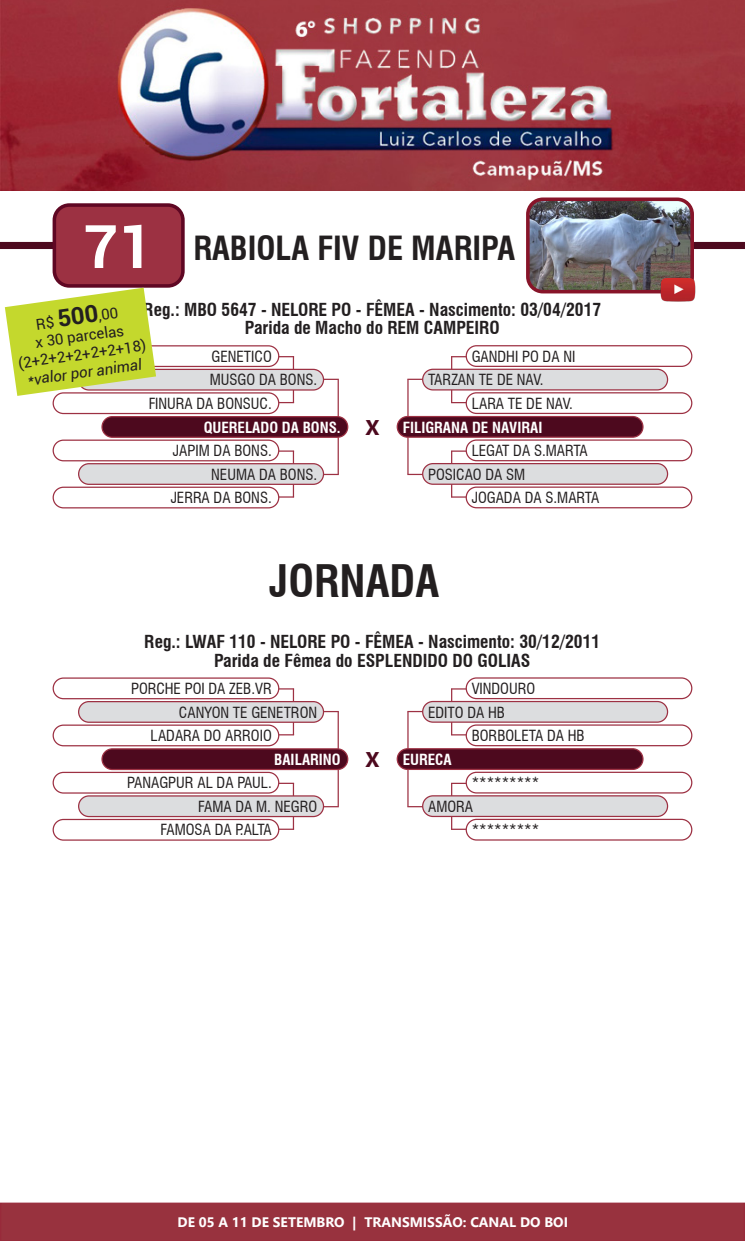
<style>
.page{position:relative;width:745px;height:1241px;background:#fff}
.page>*{position:absolute;margin:0;border:0;box-sizing:border-box;transform-origin:0 0}
.t1{font:700 60px "Roboto";color:#fff}
.t2{font:700 condensed 43.75px "Swiss 721 BT";color:#231f20}
.t3{font:700 condensed 32.5px "Swiss 721 BT";color:#231f20}
.t4{font:700 21.25px "Segoe UI";color:#4d091e}
.t5{font:700 condensed 17.5px "Swiss 721 BT";color:#231f20}
.t6{font:condensed 15px "Swiss 721 BT";color:#231f20}
.t7{font:700 condensed 15px "Swiss 721 BT";color:#fff}
.t8{font:15px/18px "Roboto";color:#231f20;text-align:center}
.t9{font:italic 15px "Roboto";color:#231f20}
.t10{font:700 13.75px "Segoe UI";color:#fff}
.s1{font-weight:700;font-size:23.75px}
</style>
<div class="page">
<div style="left:0;top:1202px;width:744px;height:38px;background:#98323e;border:1px solid #982a3a"></div>
<img style="left:0;top:0;width:744px;height:190px">
<div style="left:674px;top:242px;width:70px;height:7px;background:#4d091e"></div>
<div style="left:0;top:242px;width:74px;height:7px;background:#4d091e"></div>
<img style="left:530px;top:202px;width:161px;height:86px">
<div style="left:525px;top:197px;width:168px;height:96px;border:4px solid #871429;border-radius:15px"></div>
<svg style="left:451px;top:450px;width:14px;height:13px"></svg>
<svg style="left:451px;top:485px;width:14px;height:12px"></svg>
<svg style="left:451px;top:356px;width:14px;height:12px"></svg>
<svg style="left:450px;top:390px;width:16px;height:13px"></svg>
<svg style="left:278px;top:450px;width:16px;height:13px"></svg>
<svg style="left:278px;top:485px;width:16px;height:12px"></svg>
<svg style="left:278px;top:356px;width:16px;height:13px"></svg>
<svg style="left:278px;top:390px;width:16px;height:13px"></svg>
<div style="left:102px;top:416px;width:245px;height:21px;background:#4d091e;border-radius:10px"></div>
<div style="left:101px;top:416px;width:247px;height:22px;border:1px solid #9d3143;border-radius:10px"></div>
<div style="left:397px;top:416px;width:245px;height:21px;background:#4d091e;border-radius:10px"></div>
<div style="left:396px;top:416px;width:247px;height:21px;border:1px solid #9d3143;border-radius:10px"></div>
<div style="left:79px;top:463px;width:244px;height:21px;background:#dcdddf;border-radius:10px"></div>
<div style="left:78px;top:463px;width:246px;height:22px;border:1px solid #9d3143;border-radius:10px"></div>
<div style="left:422px;top:463px;width:245px;height:21px;background:#dcdddf;border-radius:10px"></div>
<div style="left:422px;top:463px;width:245px;height:22px;border:1px solid #9d3143;border-radius:10px"></div>
<div style="left:79px;top:369px;width:244px;height:21px;background:#dcdddf;border-radius:10px"></div>
<div style="left:78px;top:369px;width:246px;height:21px;border:1px solid #9d3143;border-radius:10px"></div>
<div style="left:422px;top:369px;width:245px;height:21px;background:#dcdddf;border-radius:10px"></div>
<div style="left:422px;top:368px;width:245px;height:22px;border:1px solid #9d3143;border-radius:10px"></div>
<div style="left:53px;top:439px;width:226px;height:22px;border:1px solid #9d3143;border-radius:10px"></div>
<div style="left:465px;top:439px;width:227px;height:22px;border:1px solid #9d3143;border-radius:10px"></div>
<div style="left:53px;top:345px;width:226px;height:22px;border:1px solid #9d3143;border-radius:10px"></div>
<div style="left:465px;top:345px;width:227px;height:22px;border:1px solid #9d3143;border-radius:10px"></div>
<div style="left:53px;top:486px;width:226px;height:22px;border:1px solid #9d3143;border-radius:10px"></div>
<div style="left:465px;top:486px;width:227px;height:22px;border:1px solid #9d3143;border-radius:10px"></div>
<div style="left:53px;top:392px;width:226px;height:22px;border:1px solid #9d3143;border-radius:10px"></div>
<div style="left:465px;top:392px;width:227px;height:22px;border:1px solid #9d3143;border-radius:10px"></div>
<hr style="left:337px;top:379px;width:1px;height:37px;background:#9d3143">
<svg style="left:323px;top:378px;width:15px;height:2px"></svg>
<hr style="left:337px;top:437px;width:1px;height:37px;background:#9d3143">
<svg style="left:323px;top:474px;width:15px;height:1px"></svg>
<hr style="left:407px;top:379px;width:1px;height:37px;background:#9d3143">
<svg style="left:407px;top:378px;width:15px;height:2px"></svg>
<hr style="left:407px;top:437px;width:1px;height:37px;background:#9d3143">
<svg style="left:407px;top:474px;width:15px;height:1px"></svg>
<div style="left:54px;top:205px;width:129px;height:81px;background:#9c3142;border-radius:15px"></div>
<div style="left:53px;top:203px;width:131px;height:85px;border:4px solid #5f0723;border-radius:15px"></div>
<img style="left:659px;top:277px;width:35px;height:25px">
<svg style="left:451px;top:782px;width:14px;height:13px"></svg>
<svg style="left:450px;top:817px;width:16px;height:12px"></svg>
<svg style="left:451px;top:688px;width:14px;height:12px"></svg>
<svg style="left:450px;top:722px;width:16px;height:13px"></svg>
<svg style="left:278px;top:782px;width:16px;height:13px"></svg>
<svg style="left:278px;top:817px;width:16px;height:12px"></svg>
<svg style="left:278px;top:688px;width:16px;height:13px"></svg>
<svg style="left:278px;top:722px;width:16px;height:13px"></svg>
<div style="left:102px;top:748px;width:245px;height:21px;background:#4d091e;border-radius:10px"></div>
<div style="left:101px;top:748px;width:247px;height:22px;border:1px solid #9d3143;border-radius:10px"></div>
<div style="left:397px;top:748px;width:245px;height:21px;background:#4d091e;border-radius:10px"></div>
<div style="left:396px;top:748px;width:247px;height:21px;border:1px solid #9d3143;border-radius:10px"></div>
<div style="left:79px;top:795px;width:244px;height:21px;background:#dcdddf;border-radius:10px"></div>
<div style="left:78px;top:795px;width:246px;height:22px;border:1px solid #9d3143;border-radius:10px"></div>
<div style="left:422px;top:795px;width:245px;height:21px;background:#dcdddf;border-radius:10px"></div>
<div style="left:422px;top:795px;width:245px;height:22px;border:1px solid #9d3143;border-radius:10px"></div>
<div style="left:79px;top:701px;width:244px;height:21px;background:#dcdddf;border-radius:10px"></div>
<div style="left:78px;top:701px;width:246px;height:21px;border:1px solid #9d3143;border-radius:10px"></div>
<div style="left:422px;top:701px;width:245px;height:21px;background:#dcdddf;border-radius:10px"></div>
<div style="left:422px;top:700px;width:245px;height:22px;border:1px solid #9d3143;border-radius:10px"></div>
<div style="left:53px;top:771px;width:226px;height:22px;border:1px solid #9d3143;border-radius:10px"></div>
<div style="left:465px;top:771px;width:227px;height:22px;border:1px solid #9d3143;border-radius:10px"></div>
<div style="left:53px;top:677px;width:226px;height:22px;border:1px solid #9d3143;border-radius:10px"></div>
<div style="left:465px;top:677px;width:227px;height:22px;border:1px solid #9d3143;border-radius:10px"></div>
<div style="left:53px;top:818px;width:226px;height:22px;border:1px solid #9d3143;border-radius:10px"></div>
<div style="left:465px;top:818px;width:227px;height:22px;border:1px solid #9d3143;border-radius:10px"></div>
<div style="left:53px;top:724px;width:226px;height:22px;border:1px solid #9d3143;border-radius:10px"></div>
<div style="left:465px;top:724px;width:227px;height:22px;border:1px solid #9d3143;border-radius:10px"></div>
<hr style="left:337px;top:711px;width:1px;height:37px;background:#9d3143">
<svg style="left:323px;top:710px;width:15px;height:2px"></svg>
<hr style="left:337px;top:769px;width:1px;height:37px;background:#9d3143">
<svg style="left:323px;top:806px;width:15px;height:1px"></svg>
<hr style="left:407px;top:711px;width:1px;height:37px;background:#9d3143">
<svg style="left:407px;top:710px;width:15px;height:2px"></svg>
<hr style="left:407px;top:769px;width:1px;height:37px;background:#9d3143">
<svg style="left:407px;top:806px;width:15px;height:1px"></svg>
<svg style="left:5px;top:287px;width:151px;height:109px"></svg>
<p class="t1" style="left:84px;top:204px;width:70px">71</p>
<p class="t3" style="left:193px;top:229px;width:323px">RABIOLA FIV DE MARIPA</p>
<p class="t5" style="left:143px;top:299px;width:459px">Reg.: MBO 5647 - NELORE PO - FÊMEA - Nascimento: 03/04/2017</p>
<p class="t5" style="left:245px;top:317px;width:256px">Parida de Macho do REM CAMPEIRO</p>
<p class="t8" style="left:35px;top:315px;width:84px;rotate:-8deg">R$ <span class="s1">500</span>,00</p>
<p class="t8" style="left:15px;top:336px;width:130px;rotate:-8deg">x 30 parcelas (2+2+2+2+2+2+18)</p>
<p class="t6" style="left:211px;top:347px;width:62px">GENETICO</p>
<p class="t6" style="left:471px;top:347px;width:105px">GANDHI PO DA NI</p>
<p class="t9" style="left:26px;top:369px;width:117px;rotate:-8deg">*valor por animal</p>
<p class="t6" style="left:210px;top:371px;width:109px">MUSGO DA BONS.</p>
<p class="t6" style="left:428px;top:371px;width:117px">TARZAN TE DE NAV.</p>
<p class="t6" style="left:149px;top:394px;width:124px">FINURA DA BONSUC.</p>
<p class="t6" style="left:471px;top:394px;width:103px">LARA TE DE NAV.</p>
<p class="t7" style="left:203px;top:418px;width:138px">QUERELADO DA BONS.</p>
<p class="t4" style="left:365px;top:407px;width:15px">X</p>
<p class="t7" style="left:402px;top:418px;width:141px">FILIGRANA DE NAVIRAI</p>
<p class="t6" style="left:211px;top:465px;width:107px">NEUMA DA BONS.</p>
<p class="t6" style="left:428px;top:465px;width:99px">POSICAO DA SM</p>
<p class="t6" style="left:173px;top:441px;width:100px">JAPIM DA BONS.</p>
<p class="t6" style="left:471px;top:441px;width:118px">LEGAT DA S.MARTA</p>
<p class="t6" style="left:170px;top:488px;width:103px">JERRA DA BONS.</p>
<p class="t6" style="left:471px;top:488px;width:129px">JOGADA DA S.MARTA</p>
<p class="t2" style="left:269px;top:554px;width:171px">JORNADA</p>
<p class="t5" style="left:144px;top:631px;width:457px">Reg.: LWAF 110 - NELORE PO - FÊMEA - Nascimento: 30/12/2011</p>
<p class="t5" style="left:214px;top:649px;width:317px">Parida de Fêmea do ESPLENDIDO DO GOLIAS</p>
<p class="t6" style="left:131px;top:679px;width:142px">PORCHE POI DA ZEB.VR</p>
<p class="t6" style="left:471px;top:679px;width:65px">VINDOURO</p>
<p class="t6" style="left:179px;top:703px;width:140px">CANYON TE GENETRON</p>
<p class="t6" style="left:428px;top:703px;width:78px">EDITO DA HB</p>
<p class="t6" style="left:150px;top:726px;width:123px">LADARA DO ARROIO</p>
<p class="t6" style="left:471px;top:726px;width:114px">BORBOLETA DA HB</p>
<p class="t7" style="left:274px;top:750px;width:68px">BAILARINO</p>
<p class="t4" style="left:365px;top:739px;width:15px">X</p>
<p class="t7" style="left:402px;top:750px;width:50px">EURECA</p>
<p class="t6" style="left:198px;top:797px;width:120px">FAMA DA M. NEGRO</p>
<p class="t6" style="left:428px;top:797px;width:46px">AMORA</p>
<p class="t6" style="left:127px;top:773px;width:146px">PANAGPUR AL DA PAUL.</p>
<p class="t6" style="left:471px;top:773px;width:69px">*********</p>
<p class="t6" style="left:160px;top:820px;width:113px">FAMOSA DA P.ALTA</p>
<p class="t6" style="left:471px;top:820px;width:69px">*********</p>
<p class="t10" style="left:177px;top:1208px;width:391px">DE 05 A 11 DE SETEMBRO | TRANSMISSÃO: CANAL DO BOI</p>
</div>
